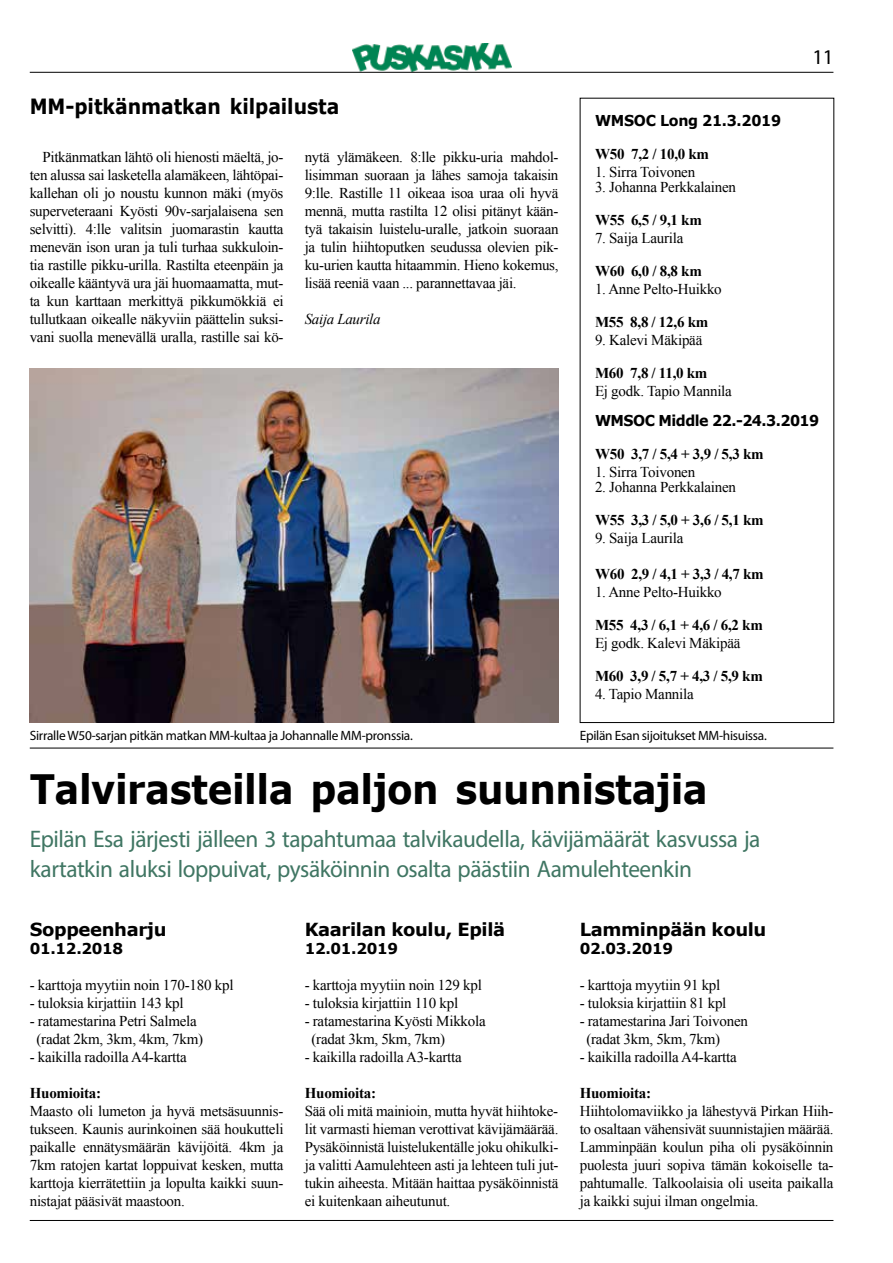
<style>
.page{position:relative;width:893px;height:1263px;background:#fff}
.page>*{position:absolute;margin:0;border:0;box-sizing:border-box;transform-origin:0 0}
.t1{font:700 40.5px "Verdana";letter-spacing:-.015em;color:#000;scale:.92 1}
.t2{font:24px/30px "Myriad Pro";letter-spacing:-.02em;color:#407663}
.t3{font:700 21px "Verdana";letter-spacing:-.005em;color:#000;scale:.9 1}
.t4{font:21px "Myriad Pro";color:#000}
.t5{font:700 18px "Verdana";letter-spacing:-.02em;color:#000}
.t6{font:15px/18px "Times New Roman";letter-spacing:-.015em;color:#000;text-align:justify}
.t7{font:700 15px "Times New Roman";letter-spacing:-.015em;color:#000}
.t8{font:700 15px "Verdana";letter-spacing:-.02em;color:#000;scale:.95 1}
.t9{font:700 15px "Verdana";letter-spacing:-.02em;color:#000}
.t10{font:italic 15px "Times New Roman";letter-spacing:-.02em;color:#000}
.t11{font:13.5px "Myriad Pro";letter-spacing:-.02em;color:#000}
</style>
<div class="page">
<img style="left:353px;top:44px;width:158px;height:28px">
<hr style="left:30px;top:72px;width:803px;height:1px;background:#000">
<hr style="left:30px;top:1220px;width:803px;height:1px;background:#000">
<hr style="left:30px;top:748px;width:803px;height:1px;background:#000">
<img style="left:30px;top:369px;width:528px;height:354px">
<h3 class="t3" style="left:30px;top:91px;width:346px">MM-pitkänmatkan kilpailusta</h3>
<p class="t6" style="left:30px;top:148px;width:255px;text-indent:13px">Pitkänmatkan lähtö oli hienosti mäeltä, jo&shy;ten alussa sai lasketella alamäkeen, lähtöpai&shy;kallehan oli jo noustu kunnon mäki (myös superveteraani Kyösti 90v-sarjalaisena sen selvitti). 4:lle valitsin juomarastin kautta menevän ison uran ja tuli turhaa sukkuloin&shy;tia rastille pikku-urilla. Rastilta eteenpäin ja oikealle kääntyvä ura jäi huomaamatta, mut&shy;ta kun karttaan merkittyä pikkumökkiä ei tullutkaan oikealle näkyviin päättelin suksi&shy;vani suolla menevällä uralla, rastille sai kö-</p>
<p class="t6" style="left:305px;top:148px;width:255px">nytä ylämäkeen. 8:lle pikku-uria mahdol&shy;lisimman suoraan ja lähes samoja takaisin 9:lle. Rastille 11 oikeaa isoa uraa oli hyvä mennä, mutta rastilta 12 olisi pitänyt kään&shy;tyä takaisin luistelu-uralle, jatkoin suoraan ja tulin hiihtoputken seudussa olevien pik&shy;ku-urien kautta hitaammin. Hieno kokemus, lisää reeniä vaan ... parannettavaa jäi.</p>
<p class="t10" style="left:305px;top:309px;width:77px">Saija Laurila</p>
<p class="t11" style="left:30px;top:727px;width:385px">Sirralle W50-sarjan pitkän matkan MM-kultaa ja Johannalle MM-pronssia.</p>
<h3 class="t4" style="left:812px;top:44px;width:23px">11</h3>
<p class="t8" style="left:595px;top:110px;width:197px">WMSOC Long 21.3.2019</p>
<p class="t7" style="left:595px;top:144px;width:116px">W50 7,2 / 10,0 km</p>
<p class="t6" style="left:595px;top:163px;width:102px">1. Sirra Toivonen</p>
<p class="t6" style="left:595px;top:178px;width:143px">3. Johanna Perkkalainen</p>
<p class="t7" style="left:595px;top:210px;width:108px">W55 6,5 / 9,1 km</p>
<p class="t6" style="left:595px;top:229px;width:90px">7. Saija Laurila</p>
<p class="t7" style="left:595px;top:261px;width:108px">W60 6,0 / 8,8 km</p>
<p class="t6" style="left:595px;top:280px;width:128px">1. Anne Pelto-Huikko</p>
<p class="t7" style="left:595px;top:312px;width:115px">M55 8,8 / 12,6 km</p>
<p class="t6" style="left:595px;top:331px;width:109px">9. Kalevi Mäkipää</p>
<p class="t7" style="left:595px;top:363px;width:114px">M60 7,8 / 11,0 km</p>
<p class="t6" style="left:595px;top:382px;width:138px">Ej godk. Tapio Mannila</p>
<p class="t8" style="left:595px;top:410px;width:238px">WMSOC Middle 22.-24.3.2019</p>
<p class="t7" style="left:595px;top:444px;width:170px">W50 3,7 / 5,4 + 3,9 / 5,3 km</p>
<p class="t6" style="left:595px;top:463px;width:102px">1. Sirra Toivonen</p>
<p class="t6" style="left:595px;top:478px;width:143px">2. Johanna Perkkalainen</p>
<p class="t7" style="left:595px;top:510px;width:170px">W55 3,3 / 5,0 + 3,6 / 5,1 km</p>
<p class="t6" style="left:595px;top:529px;width:90px">9. Saija Laurila</p>
<p class="t7" style="left:595px;top:564px;width:170px">W60 2,9 / 4,1 + 3,3 / 4,7 km</p>
<p class="t6" style="left:595px;top:583px;width:128px">1. Anne Pelto-Huikko</p>
<p class="t7" style="left:595px;top:615px;width:169px">M55 4,3 / 6,1 + 4,6 / 6,2 km</p>
<p class="t6" style="left:595px;top:634px;width:147px">Ej godk. Kalevi Mäkipää</p>
<p class="t7" style="left:595px;top:666px;width:169px">M60 3,9 / 5,7 + 4,3 / 5,9 km</p>
<p class="t6" style="left:595px;top:685px;width:100px">4. Tapio Mannila</p>
<p class="t11" style="left:580px;top:727px;width:189px">Epilän Esan sijoitukset MM-hisuissa.</p>
<h1 class="t1" style="left:30px;top:760px;width:738px">Talvirasteilla paljon suunnistajia</h1>
<h2 class="t2" style="left:30px;top:824px;width:732px">Epilän Esa järjesti jälleen 3 tapahtumaa talvikaudella, kävijämäärät kasvussa ja kartatkin aluksi loppuivat, pysäköinnin osalta päästiin Aamulehteenkin</h2>
<p class="t5" style="left:30px;top:917px;width:138px">Soppeenharju</p>
<p class="t9" style="left:30px;top:938px;width:95px">01.12.2018</p>
<p class="t6" style="left:30px;top:976px;width:205px">- karttoja myytiin noin 170-180 kpl</p>
<p class="t6" style="left:30px;top:994px;width:155px">- tuloksia kirjattiin 143 kpl</p>
<p class="t6" style="left:30px;top:1012px;width:175px;text-align:center">- ratamestarina Petri Salmela (radat 2km, 3km, 4km, 7km)</p>
<p class="t6" style="left:30px;top:1048px;width:159px">- kaikilla radoilla A4-kartta</p>
<p class="t7" style="left:30px;top:1083px;width:73px">Huomioita:</p>
<p class="t6" style="left:30px;top:1102px;width:255px">Maasto oli lumeton ja hyvä metsäsuunnis&shy;tukseen. Kaunis aurinkoinen sää houkutteli paikalle ennätysmäärän kävijöitä. 4km ja 7km ratojen kartat loppuivat kesken, mutta karttoja kierrätettiin ja lopulta kaikki suun&shy;nistajat pääsivät maastoon.</p>
<p class="t5" style="left:305px;top:917px;width:202px">Kaarilan koulu, Epilä</p>
<p class="t9" style="left:305px;top:938px;width:95px">12.01.2019</p>
<p class="t6" style="left:305px;top:976px;width:179px">- karttoja myytiin noin 129 kpl</p>
<p class="t6" style="left:305px;top:994px;width:155px">- tuloksia kirjattiin 110 kpl</p>
<p class="t6" style="left:311px;top:1012px;width:176px;text-indent:-7px">- ratamestarina Kyösti Mikkola (radat 3km, 5km, 7km)</p>
<p class="t6" style="left:305px;top:1048px;width:159px">- kaikilla radoilla A3-kartta</p>
<p class="t7" style="left:305px;top:1083px;width:73px">Huomioita:</p>
<p class="t6" style="left:305px;top:1102px;width:255px">Sää oli mitä mainioin, mutta hyvät hiihtoke&shy;lit varmasti hieman verottivat kävijämäärää.<br>Pysäköinnistä luistelukentälle joku ohikulki&shy;ja valitti Aamulehteen asti ja lehteen tuli jut&shy;tukin aiheesta. Mitään haittaa pysäköinnistä ei kuitenkaan aiheutunut.</p>
<p class="t5" style="left:580px;top:917px;width:188px">Lamminpään koulu</p>
<p class="t9" style="left:580px;top:938px;width:95px">02.03.2019</p>
<p class="t6" style="left:580px;top:976px;width:142px">- karttoja myytiin 91 kpl</p>
<p class="t6" style="left:580px;top:994px;width:148px">- tuloksia kirjattiin 81 kpl</p>
<p class="t6" style="left:586px;top:1012px;width:163px;text-indent:-7px">- ratamestarina Jari Toivonen (radat 3km, 5km, 7km)</p>
<p class="t6" style="left:580px;top:1048px;width:159px">- kaikilla radoilla A4-kartta</p>
<p class="t7" style="left:580px;top:1083px;width:73px">Huomioita:</p>
<p class="t6" style="left:580px;top:1102px;width:255px">Hiihtolomaviikko ja lähestyvä Pirkan Hiih&shy;to osaltaan vähensivät suunnistajien määrää.<br>Lamminpään koulun piha oli pysäköinnin puolesta juuri sopiva tämän kokoiselle ta&shy;pahtumalle. Talkoolaisia oli useita paikalla ja kaikki sujui ilman ongelmia.</p>
</div>
